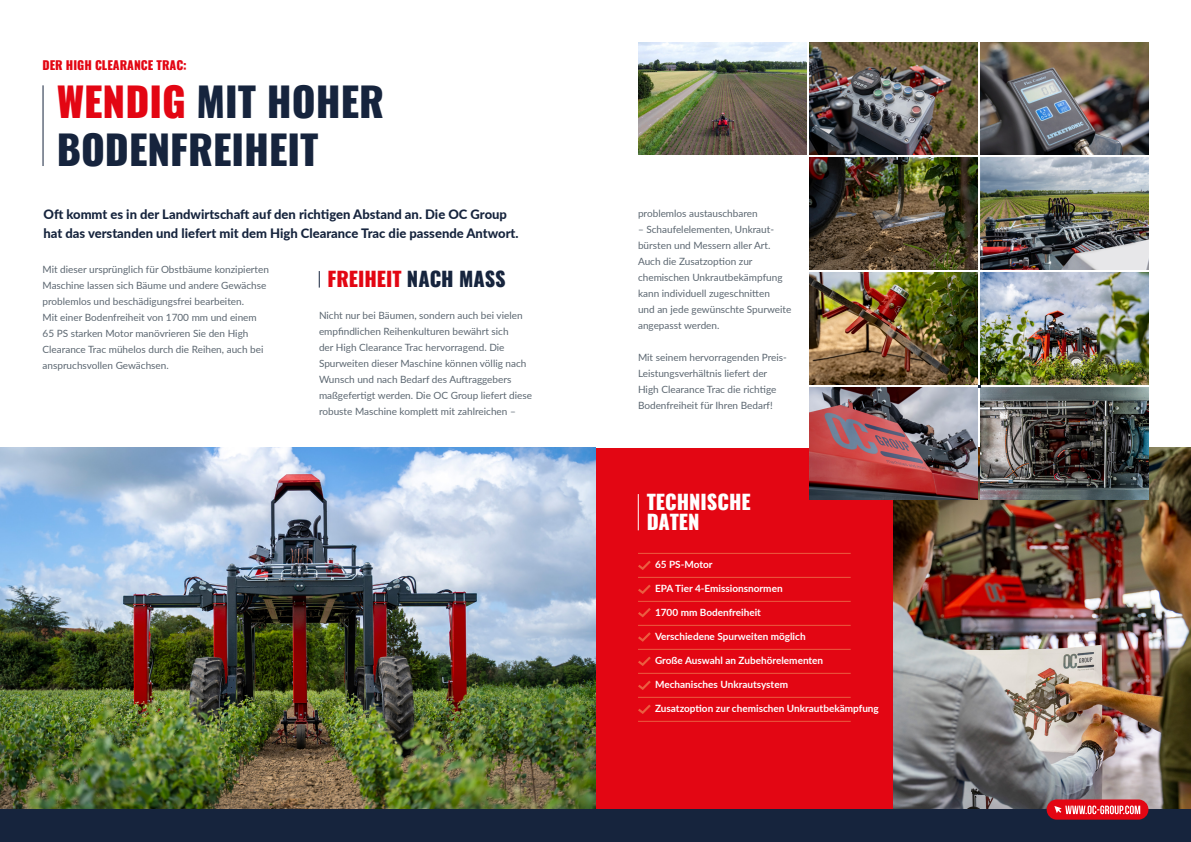
<style>
.page{position:relative;width:1191px;height:842px;background:#fff}
.page>*{position:absolute;margin:0;border:0;box-sizing:border-box;transform-origin:0 0}
.t1{font:800 40px/48px "Oswald";color:#16243d}
.t2{font:800 20px "Oswald";color:#e30613}
.t3{font:800 20px/20px "Oswald";color:#fff}
.t4{font:800 13px/19px "Lato";color:#16243d}
.t5{font:800 12px "Oswald";color:#e30613}
.t6{font:10px/16px "Lato";color:#5c6771}
.t7{font:700 10px "Lato";color:#fff}
.s1{color:#e30613}
.s2{color:#16243d}
</style>
<div class="page">
<div style="left:595px;top:448px;width:298px;height:361px;background:#e30613"></div>
<img style="left:893px;top:448px;width:298px;height:361px">
<img style="left:0;top:448px;width:595px;height:361px">
<hr style="left:43px;top:85px;width:1px;height:81px;background:#16243d">
<img style="left:809px;top:43px;width:169px;height:112px">
<div style="left:0;top:809px;width:1191px;height:33px;background:#16243d"></div>
<div style="left:1046px;top:799px;width:102px;height:21px;background:#e30613;border-radius:10px"></div>
<svg style="left:1054px;top:805px;width:86px;height:9px"></svg>
<img style="left:980px;top:43px;width:169px;height:112px">
<img style="left:980px;top:157px;width:169px;height:113px">
<img style="left:809px;top:157px;width:169px;height:113px">
<img style="left:809px;top:272px;width:169px;height:113px">
<img style="left:980px;top:272px;width:169px;height:113px">
<img style="left:809px;top:387px;width:169px;height:113px">
<img style="left:980px;top:387px;width:169px;height:113px">
<hr style="left:638px;top:494px;width:1px;height:36px;background:#fff">
<hr style="left:638px;top:577px;width:212px;height:1px;background:#eb5d40">
<hr style="left:638px;top:601px;width:212px;height:1px;background:#eb5d40">
<hr style="left:638px;top:625px;width:212px;height:1px;background:#eb5d40">
<hr style="left:638px;top:649px;width:212px;height:1px;background:#eb5d40">
<hr style="left:638px;top:673px;width:212px;height:1px;background:#eb5d40">
<hr style="left:638px;top:697px;width:212px;height:1px;background:#eb5d40">
<hr style="left:638px;top:721px;width:212px;height:1px;background:#eb5d40">
<hr style="left:638px;top:553px;width:212px;height:1px;background:#eb5d40">
<svg style="left:638px;top:561px;width:13px;height:9px"></svg>
<svg style="left:638px;top:585px;width:13px;height:9px"></svg>
<svg style="left:638px;top:608px;width:13px;height:9px"></svg>
<svg style="left:638px;top:632px;width:13px;height:10px"></svg>
<svg style="left:638px;top:656px;width:13px;height:10px"></svg>
<svg style="left:638px;top:680px;width:13px;height:10px"></svg>
<svg style="left:638px;top:704px;width:13px;height:10px"></svg>
<svg style="left:319px;top:271px;width:1px;height:17px"></svg>
<img style="left:638px;top:43px;width:168px;height:112px">
<p class="t5" style="left:43px;top:57px;width:146px">DER HIGH CLEARANCE TRAC:</p>
<h1 class="t1" style="left:57px;top:79px;width:329px"><span class="s1">WENDIG</span> MIT HOHER<br>BODENFREIHEIT</h1>
<h3 class="t4" style="left:44px;top:204px;width:476px">Oft kommt es in der Landwirtschaft auf den richtigen Abstand an. Die OC Group hat das verstanden und liefert mit dem High Clearance Trac die passende Antwort.</h3>
<p class="t6" style="left:43px;top:261px;width:228px">Mit dieser ursprünglich für Obstbäume konzipierten Maschine lassen sich Bäume und andere Gewächse problemlos und beschädigungsfrei bearbeiten.<br>Mit einer Bodenfreiheit von 1700 mm und einem 65 PS starken Motor manövrieren Sie den High Clearance Trac mühelos durch die Reihen, auch bei anspruchsvollen Gewächsen.</p>
<h2 class="t2" style="left:327px;top:265px;width:180px">FREIHEIT <span class="s2">NACH MASS</span></h2>
<p class="t6" style="left:319px;top:307px;width:215px">Nicht nur bei Bäumen, sondern auch bei vielen empfindlichen Reihenkulturen bewährt sich<br>der High Clearance Trac hervorragend. Die Spurweiten dieser Maschine können völlig nach Wunsch und nach Bedarf des Auftraggebers maßgefertigt werden. Die OC Group liefert diese robuste Maschine komplett mit zahlreichen –</p>
<p class="t6" style="left:638px;top:205px;width:121px">problemlos austauschbaren</p>
<p class="t6" style="left:638px;top:221px;width:155px">– Schaufelelementen, Unkraut&shy;bürsten und Messern aller Art.<br>Auch die Zusatzoption zur chemischen Unkrautbekämpfung kann individuell zugeschnitten<br>und an jede gewünschte Spurweite angepasst werden.</p>
<p class="t6" style="left:638px;top:349px;width:150px">Mit seinem hervorragenden Preis-Leistungsverhältnis liefert der High Clearance Trac die richtige Bodenfreiheit für Ihren Bedarf!</p>
<h2 class="t3" style="left:647px;top:493px;width:105px">TECHNISCHE<br>DATEN</h2>
<p class="t7" style="left:655px;top:557px;width:59px">65 PS-Motor</p>
<p class="t7" style="left:655px;top:581px;width:129px">EPA Tier 4-Emissionsnormen</p>
<p class="t7" style="left:655px;top:605px;width:107px">1700 mm Bodenfreiheit</p>
<p class="t7" style="left:655px;top:629px;width:152px">Verschiedene Spurweiten möglich</p>
<p class="t7" style="left:655px;top:653px;width:170px">Große Auswahl an Zubehörelementen</p>
<p class="t7" style="left:655px;top:677px;width:134px">Mechanisches Unkrautsystem</p>
<p class="t7" style="left:655px;top:701px;width:225px">Zusatzoption zur chemischen Unkrautbekämpfung</p>
</div>
